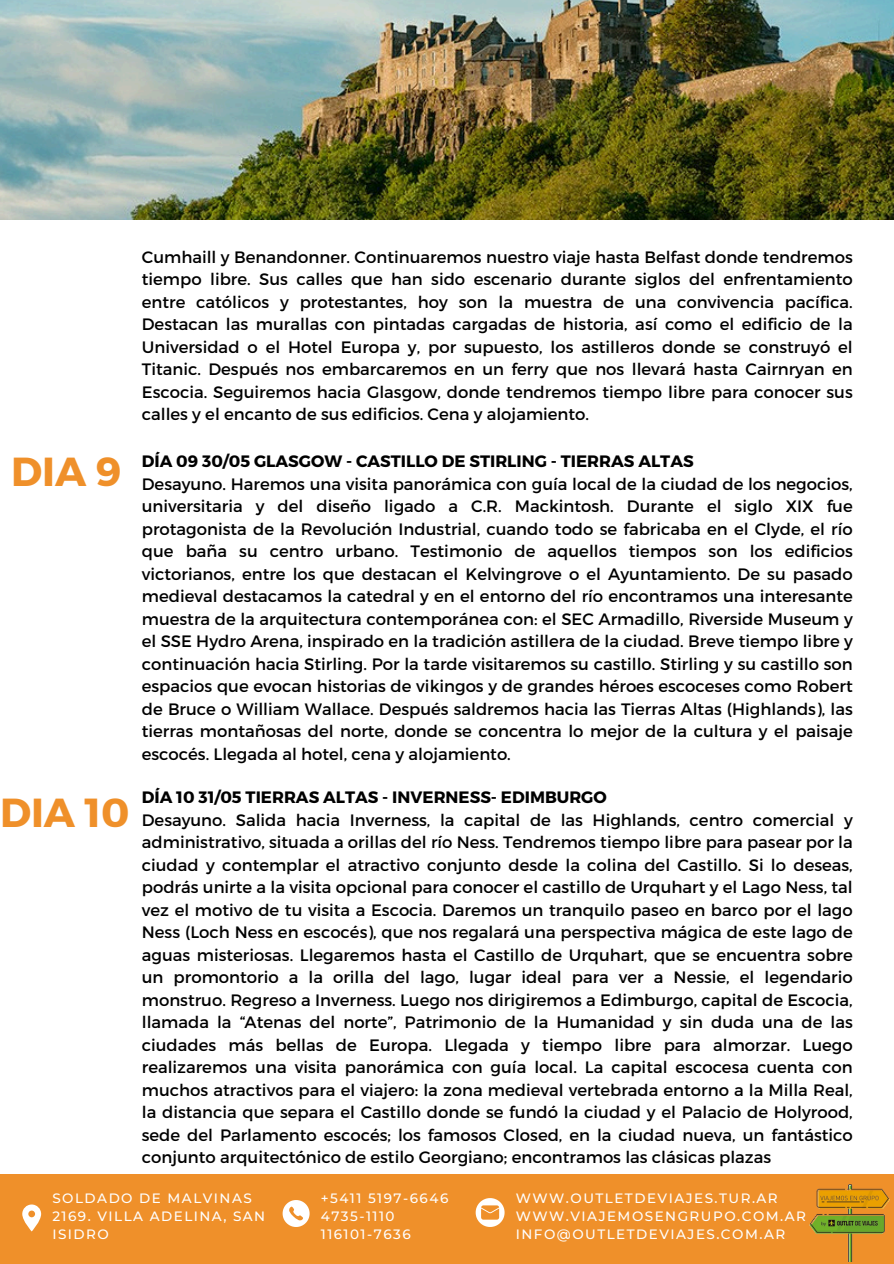
<style>
.page{position:relative;width:894px;height:1264px;background:#fff}
.page>*{position:absolute;margin:0;border:0;box-sizing:border-box;transform-origin:0 0}
.t1{font:700 40.5px "Montserrat";color:#ef902a}
.t2{font:16.5px/22.5px "Montserrat";color:#000}
.t3{font:500 13.5px/18px "Montserrat";letter-spacing:.11em;color:#fff}
.s1{font-weight:700}
</style>
<div class="page">
<img style="left:0;top:0;width:893px;height:219px">
<div style="left:0;top:1174px;width:893px;height:89px;background:#ef902a"></div>
<svg style="left:22px;top:1204px;width:19px;height:27px"></svg>
<svg style="left:475px;top:1198px;width:29px;height:28px"></svg>
<svg style="left:282px;top:1200px;width:27px;height:26px"></svg>
<img style="left:809px;top:1184px;width:81px;height:77px">
<p class="t1" style="left:11px;top:445px;width:112px">DIA 9</p>
<p class="t1" style="left:0;top:786px;width:131px">DIA 10</p>
<p class="t2" style="left:142px;top:245px;width:712px;text-align:justify">Cumhaill y Benandonner. Continuaremos nuestro viaje hasta Belfast donde tendremos tiempo libre. Sus calles que han sido escenario durante siglos del enfrentamiento entre católicos y protestantes, hoy son la muestra de una convivencia pacífica.<br>Destacan las murallas con pintadas cargadas de historia, así como el edificio de la Universidad o el Hotel Europa y, por supuesto, los astilleros donde se construyó el Titanic. Después nos embarcaremos en un ferry que nos llevará hasta Cairnryan en Escocia. Seguiremos hacia Glasgow, donde tendremos tiempo libre para conocer sus calles y el encanto de sus edificios. Cena y alojamiento.</p>
<p class="t2" style="left:142px;top:449px;width:712px"><span class="s1">DÍA 09 30/05 GLASGOW - CASTILLO DE STIRLING - TIERRAS ALTAS<br></span>Desayuno. Haremos una visita panorámica con guía local de la ciudad de los negocios, universitaria y del diseño ligado a C.R. Mackintosh. Durante el siglo XIX fue protagonista de la Revolución Industrial, cuando todo se fabricaba en el Clyde, el río que baña su centro urbano. Testimonio de aquellos tiempos son los edificios victorianos, entre los que destacan el Kelvingrove o el Ayuntamiento. De su pasado medieval destacamos la catedral y en el entorno del río encontramos una interesante muestra de la arquitectura contemporánea con: el SEC Armadillo, Riverside Museum y el SSE Hydro Arena, inspirado en la tradición astillera de la ciudad. Breve tiempo libre y continuación hacia Stirling. Por la tarde visitaremos su castillo. Stirling y su castillo son espacios que evocan historias de vikingos y de grandes héroes escoceses como Robert de Bruce o William Wallace. Después saldremos hacia las Tierras Altas (Highlands), las tierras montañosas del norte, donde se concentra lo mejor de la cultura y el paisaje escocés. Llegada al hotel, cena y alojamiento.</p>
<p class="t2" style="left:142px;top:785px;width:712px"><span class="s1">DÍA 10 31/05 TIERRAS ALTAS - INVERNESS- EDIMBURGO<br></span>Desayuno. Salida hacia Inverness, la capital de las Highlands, centro comercial y administrativo, situada a orillas del río Ness. Tendremos tiempo libre para pasear por la ciudad y contemplar el atractivo conjunto desde la colina del Castillo. Si lo deseas, podrás unirte a la visita opcional para conocer el castillo de Urquhart y el Lago Ness, tal vez el motivo de tu visita a Escocia. Daremos un tranquilo paseo en barco por el lago Ness (Loch Ness en escocés), que nos regalará una perspectiva mágica de este lago de aguas misteriosas. Llegaremos hasta el Castillo de Urquhart, que se encuentra sobre un promontorio a la orilla del lago, lugar ideal para ver a Nessie, el legendario monstruo. Regreso a Inverness. Luego nos dirigiremos a Edimburgo, capital de Escocia, llamada la “Atenas del norte”, Patrimonio de la Humanidad y sin duda una de las ciudades más bellas de Europa. Llegada y tiempo libre para almorzar. Luego realizaremos una visita panorámica con guía local. La capital escocesa cuenta con muchos atractivos para el viajero: la zona medieval vertebrada entorno a la Milla Real, la distancia que separa el Castillo donde se fundó la ciudad y el Palacio de Holyrood, sede del Parlamento escocés; los famosos Closed, en la ciudad nueva, un fantástico conjunto arquitectónico de estilo Georgiano; encontramos las clásicas plazas</p>
<p class="t3" style="left:52px;top:1189px;width:214px">SOLDADO DE MALVINAS<br>2169. VILLA ADELINA, SAN<br>ISIDRO</p>
<h1 class="t3" style="left:321px;top:1189px;width:129px">+5411 5197-6646</h1>
<h2 class="t3" style="left:321px;top:1207px;width:75px">4735-1110</h2>
<p class="t3" style="left:321px;top:1225px;width:91px">116101-7636</p>
<h1 class="t3" style="left:515px;top:1189px;width:263px">WWW.OUTLETDEVIAJES.TUR.AR</h1>
<h2 class="t3" style="left:515px;top:1207px;width:291px">WWW.VIAJEMOSENGRUPO.COM.AR</h2>
<h2 class="t3" style="left:515px;top:1225px;width:271px">INFO@OUTLETDEVIAJES.COM.AR</h2>
</div>
